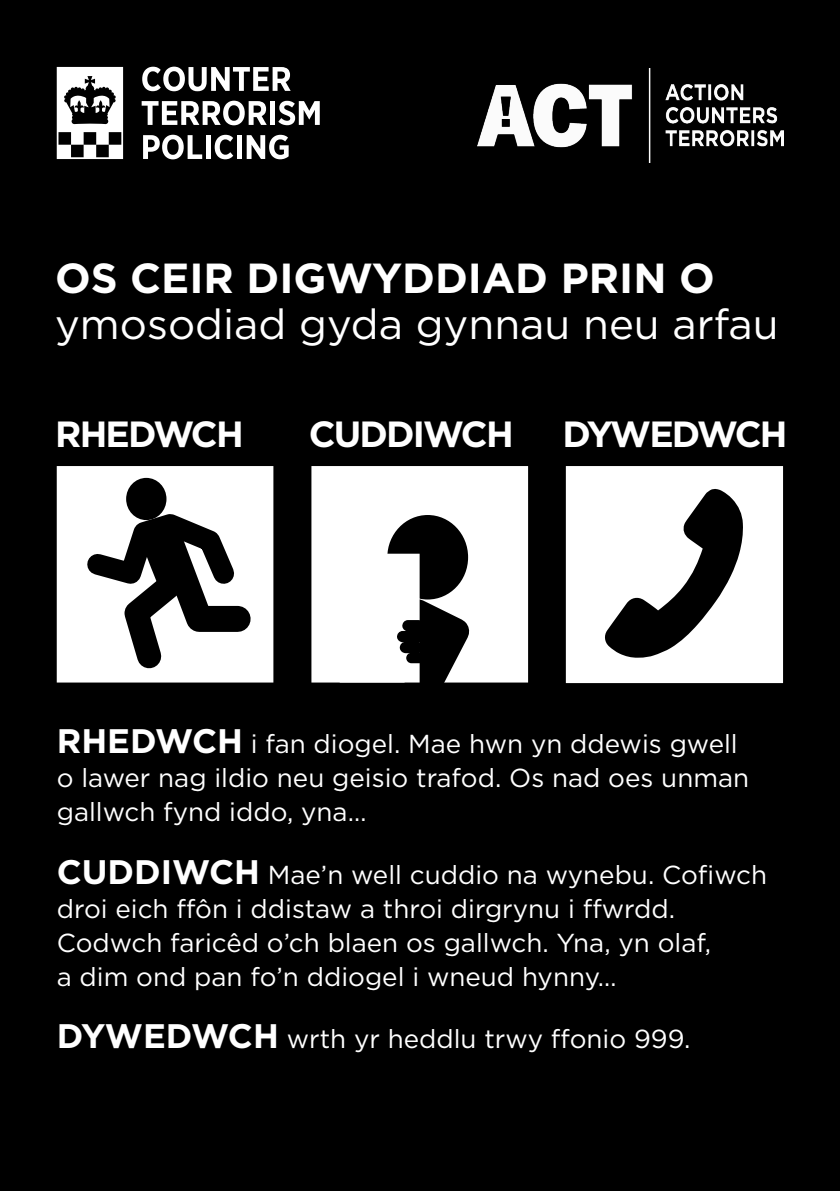
<style>
.page{position:relative;width:840px;height:1191px;background:#fff}
.page>*{position:absolute;margin:0;border:0;box-sizing:border-box;transform-origin:0 0}
.t1{font:42px "Gotham";color:#fff}
.t2{font:700 42px "Gotham";color:#fff}
.t3{font:700 36.4px "Gotham";letter-spacing:-.05em;color:#fff}
.t4{font:700 36.4px "Gotham";letter-spacing:-.07em;color:#fff}
.t5{font:26px/34px "Gotham";color:#fff}
.s1{font-weight:700;font-size:34px}
</style>
<div class="page">
<div style="left:0;top:0;width:839px;height:1191px;background:#000"></div>
<svg style="left:565px;top:466px;width:217px;height:217px;fill:#fff"></svg>
<div style="left:57px;top:466px;width:216px;height:216px;background:#fff"></div>
<svg style="left:72px;top:493px;width:191px;height:190px"></svg>
<div style="left:126px;top:478px;width:40px;height:42px;background:#000;border-radius:50%"></div>
<div style="left:311px;top:466px;width:217px;height:216px;background:#fff"></div>
<div style="left:387px;top:515px;width:81px;height:84px;background:#000;border-radius:50%"></div>
<svg style="left:382px;top:525px;width:100px;height:158px"></svg>
<div style="left:406px;top:653px;width:19px;height:10px;background:#000;border-radius:5px"></div>
<img style="left:477px;top:68px;width:305px;height:94px">
<svg style="left:57px;top:67px;width:66px;height:92px"></svg>
<svg style="left:142px;top:67px;width:148px;height:24px"></svg>
<svg style="left:141px;top:101px;width:125px;height:24px"></svg>
<div style="left:270px;top:101px;width:5px;height:24px;background:#fff"></div>
<svg style="left:278px;top:101px;width:41px;height:24px"></svg>
<svg style="left:143px;top:135px;width:59px;height:24px"></svg>
<div style="left:205px;top:135px;width:5px;height:24px;background:#fff"></div>
<svg style="left:214px;top:135px;width:19px;height:24px"></svg>
<hr style="left:237px;top:135px;width:4px;height:24px;background:#fff">
<svg style="left:246px;top:135px;width:42px;height:24px"></svg>
<h1 class="t2" style="left:55px;top:250px;width:661px">OS CEIR DIGWYDDIAD PRIN O</h1>
<h1 class="t1" style="left:55px;top:297px;width:724px">ymosodiad gyda gynnau neu arfau</h1>
<h2 class="t3" style="left:55px;top:410px;width:190px">RHEDWCH</h2>
<h2 class="t3" style="left:308px;top:410px;width:206px">CUDDIWCH</h2>
<h2 class="t4" style="left:562px;top:410px;width:226px">DYWEDWCH</h2>
<p class="t5" style="left:57px;top:726px;width:693px"><span class="s1">RHEDWCH</span> i fan diogel. Mae hwn yn ddewis gwell o lawer nag ildio neu geisio trafod. Os nad oes unman gallwch fynd iddo, yna…</p>
<p class="t5" style="left:57px;top:856px;width:711px"><span class="s1">CUDDIWCH</span> Mae’n well cuddio na wynebu. Cofiwch droi eich ffôn i ddistaw a throi dirgrynu i ffwrdd.<br>Codwch faricêd o’ch blaen os gallwch. Yna, yn olaf,<br>a dim ond pan fo’n ddiogel i wneud hynny…</p>
<p class="t5" style="left:57px;top:1021px;width:635px"><span class="s1">DYWEDWCH</span> wrth yr heddlu trwy ffonio 999.</p>
</div>
